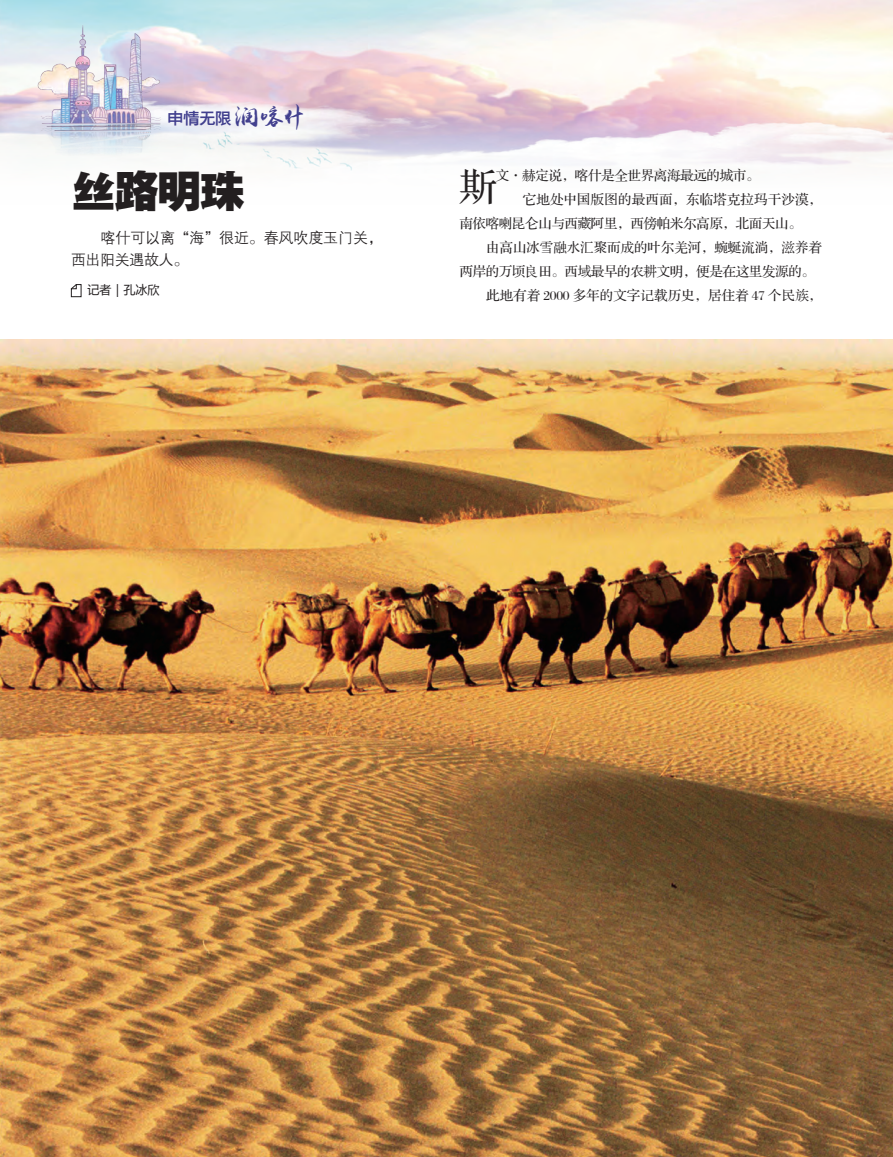
<style>
.page{position:relative;width:893px;height:1157px;background:#fff}
.page>*{position:absolute;margin:0;border:0;box-sizing:border-box;transform-origin:0 0}
.t1{font:45px "FZYDTHJW GB1 0";color:#231f20}
.t2{font:37.5px "FZS3 JW GB1 0";color:#231f20}
.t3{font:16.5px "FZYDZHK GBK1 0";color:#413f8e}
.t4{font:15px/22.5px "FZZDXJW GB1 0";letter-spacing:-.005em;color:#231f20}
.t5{font:13.5px "FZS3 JW GB1 0";letter-spacing:-.025em;color:#231f20}
.t6{font:13.5px "FZS3 JW GB1 0";letter-spacing:.005em;color:#231f20}
.t7{font:13.5px "FZS3 JW GB1 0";letter-spacing:-.005em;color:#231f20}
.t8{font:13.5px "FZS3 JW GB1 0";letter-spacing:.01em;color:#231f20}
.t9{font:12px "Microsoft Ya Hei";color:#231f20}
.s1{font-family:"yuweij";font-size:24px}
</style>
<div class="page">
<img style="left:36px;top:25px;width:134px;height:130px">
<img style="left:0;top:339px;width:893px;height:818px">
<svg style="left:71px;top:284px;width:10px;height:13px"></svg>
<p class="t3" style="left:167px;top:110px;width:141px">申情无限<span class="s1">润喀什</span></p>
<p class="t1" style="left:71px;top:167px;width:175px">丝路明珠</p>
<p class="t4" style="left:71px;top:227px;width:313px">　　喀什可以离“海”很近。春风吹度玉门关，西出阳关遇故人。</p>
<p class="t2" style="left:459px;top:168px;width:39px">斯</p>
<p class="t5" style="left:496px;top:168px;width:265px">文·赫定说，喀什是全世界离海最远的城市。</p>
<p class="t8" style="left:523px;top:192px;width:301px">它地处中国版图的最西面，东临塔克拉玛干沙漠，</p>
<p class="t5" style="left:459px;top:216px;width:344px">南依喀喇昆仑山与西藏阿里，西傍帕米尔高原，北面天山。</p>
<p class="t7" style="left:486px;top:240px;width:337px">由高山冰雪融水汇聚而成的叶尔羌河，蜿蜒流淌，滋养着</p>
<p class="t5" style="left:459px;top:264px;width:357px">两岸的万顷良田。西域最早的农耕文明，便是在这里发源的。</p>
<p class="t9" style="left:87px;top:282px;width:73px">记者｜孔冰欣</p>
<p class="t6" style="left:486px;top:288px;width:337px">此地有着 2000 多年的文字记载历史，居住着 47 个民族，</p>
</div>
